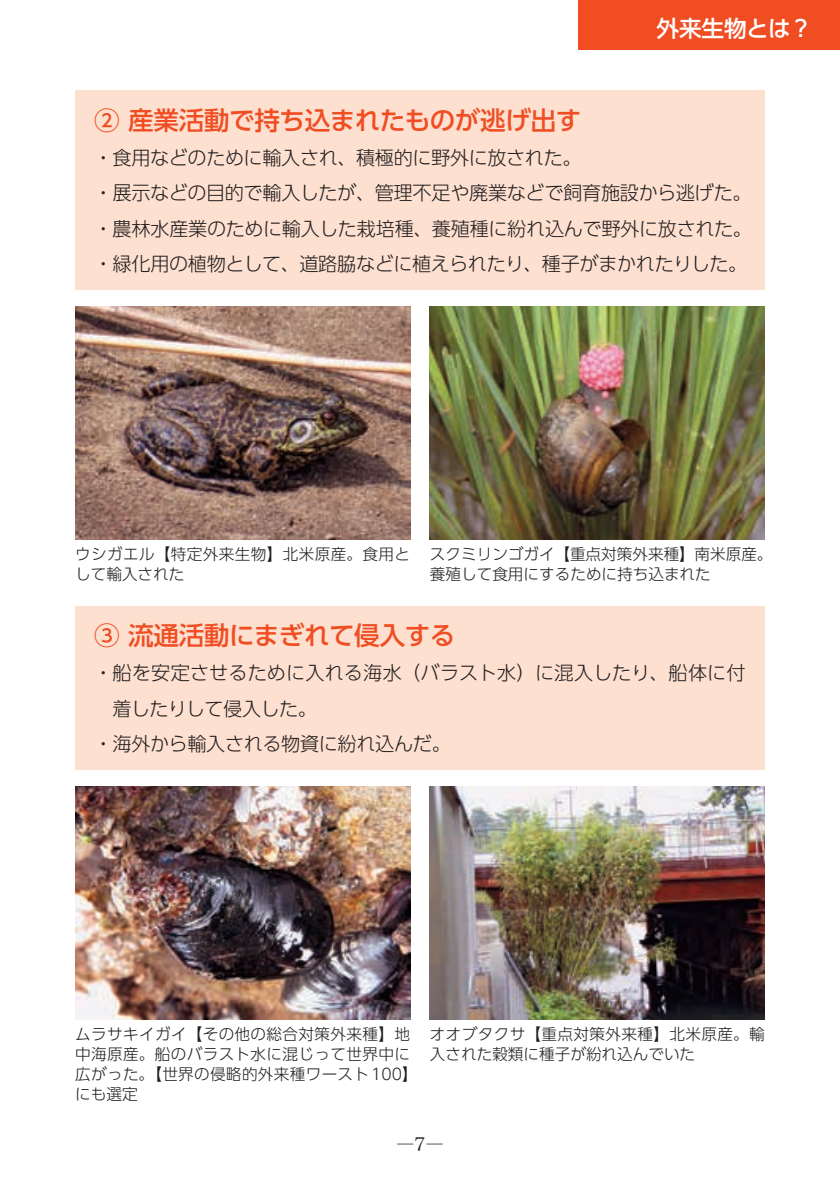
<style>
.page{position:relative;width:840px;height:1191px;background:#fff}
.page>*{position:absolute;margin:0;border:0;box-sizing:border-box;transform-origin:0 0}
.t1{font:500 25.6px "UD Shin Go Pr 6 N";letter-spacing:-.015em;color:#f04d22}
.t2{font:500 22.6px "UD Shin Go Pr 6 N";letter-spacing:-.005em;color:#fff}
.t3{font:300 19.2px/35.4px "UD Shin Go Pr 6 N";letter-spacing:-.02em;color:#231f20}
.t4{font:300 19.2px "UD Shin Go Pr 6 N";letter-spacing:.005em;color:#231f20}
.t5{font:18.4px "Hiragino Serif Pr 6 N W3";color:#231f20}
.t6{font:300 15.6px/19.8px "UD Shin Go Pr 6 N";letter-spacing:.02em;color:#231f20}
.t7{font:300 15.6px/19.8px "UD Shin Go Pr 6 N";color:#231f20}
</style>
<div class="page">
<div style="left:75px;top:606px;width:689px;height:164px;background:#fde0d0"></div>
<div style="left:75px;top:91px;width:689px;height:199px;background:#fde0d0"></div>
<div style="left:578px;top:0;width:261px;height:50px;background:#f04d22"></div>
<img style="left:429px;top:307px;width:335px;height:232px">
<img style="left:75px;top:307px;width:335px;height:232px">
<img style="left:429px;top:787px;width:335px;height:232px">
<img style="left:75px;top:787px;width:335px;height:232px">
<p class="t2" style="left:656px;top:10px;width:157px">外来生物とは？</p>
<h1 class="t1" style="left:94px;top:99px;width:488px">② 産業活動で持ち込まれたものが逃げ出す</h1>
<p class="t3" style="left:94px;top:139px;width:659px">・食用などのために輸入され、積極的に野外に放された。<br>・展示などの目的で輸入したが、管理不足や廃業などで飼育施設から逃げた。・農林水産業のために輸入した栽培種、養殖種に紛れ込んで野外に放された。・緑化用の植物として、道路脇などに植えられたり、種子がまかれたりした。</p>
<p class="t6" style="left:75px;top:544px;width:336px">ウシガエル【特定外来生物】北米原産。食用として輸入された</p>
<p class="t7" style="left:429px;top:544px;width:344px">スクミリンゴガイ【重点対策外来種】南米原産。養殖して食用にするために持ち込まれた</p>
<h1 class="t1" style="left:94px;top:614px;width:362px">③ 流通活動にまぎれて侵入する</h1>
<p class="t4" style="left:94px;top:657px;width:653px">・船を安定させるために入れる海水（バラスト水）に混入したり、船体に付</p>
<p class="t3" style="left:112px;top:690px;width:206px">着したりして侵入した。</p>
<p class="t3" style="left:94px;top:725px;width:358px">・海外から輸入される物資に紛れ込んだ。</p>
<p class="t6" style="left:75px;top:1023px;width:344px">ムラサキイガイ【その他の総合対策外来種】地中海原産。船のバラスト水に混じって世界中に広がった。【世界の侵略的外来種ワースト100】にも選定</p>
<p class="t7" style="left:429px;top:1023px;width:336px">オオブタクサ【重点対策外来種】北米原産。輸入された穀類に種子が紛れ込んでいた</p>
<p class="t5" style="left:396px;top:1127px;width:49px">―7―</p>
</div>
